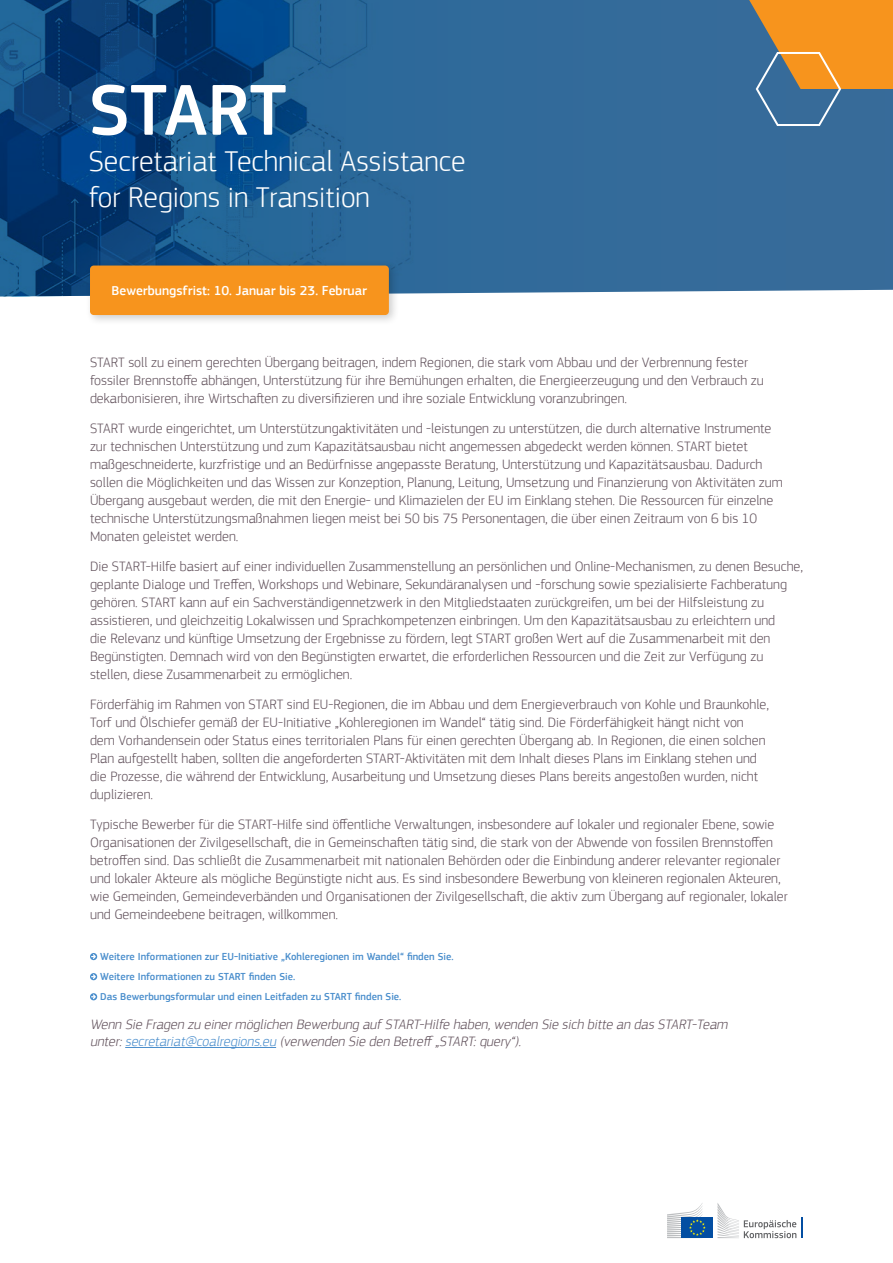
<style>
.page{position:relative;width:893px;height:1263px;background:#fff}
.page>*{position:absolute;margin:0;border:0;box-sizing:border-box;transform-origin:0 0}
.t1{font:500 74.85px "EC Square Sans Pro";color:#fff}
.t2{font:300 30px/36px "EC Square Sans Pro";color:#fff}
.t3{font:300 14.25px/18px "EC Square Sans Pro";color:#62525c}
.t4{font:italic 300 14.25px/17.1px "EC Square Sans Pro";color:#62525c}
.t5{font:500 13.5px "EC Square Sans Pro";color:#fff}
.t6{font:500 10.5px/20.1px "EC Square Sans Pro";color:#4a8ecc}
.s1{color:#4a8ecc}
</style>
<div class="page">
<hr style="left:125px;top:1047px;width:151px;height:1px;background:#4a8ecc">
<svg style="left:90px;top:953px;width:7px;height:7px"></svg>
<svg style="left:90px;top:973px;width:7px;height:7px"></svg>
<svg style="left:90px;top:993px;width:7px;height:7px"></svg>
<hr style="left:801px;top:1217px;width:2px;height:21px;background:#034ea2">
<svg style="left:717px;top:1203px;width:79px;height:35px"></svg>
<div style="left:682px;top:1217px;width:31px;height:21px;background:#034ea2"></div>
<svg style="left:667px;top:1203px;width:39px;height:35px"></svg>
<div style="left:687px;top:0;width:206px;height:292px;background:#366b9a"></div>
<img style="left:0;top:0;width:687px;height:296px">
<svg style="left:749px;top:0;width:144px;height:127px;background:#a78556"></svg>
<div style="left:85px;top:260px;width:315px;height:66px;background:#000;opacity:.2"></div>
<div style="left:90px;top:266px;width:299px;height:49px;background:#f7941d;border-radius:4px"></div>
<h1 class="t1" style="left:89px;top:66px;width:199px">START</h1>
<h2 class="t2" style="left:89px;top:143px;width:378px">Secretariat Technical Assistance for Regions in Transition</h2>
<p class="t5" style="left:112px;top:282px;width:257px">Bewerbungsfrist: 10. Januar bis 23. Februar</p>
<p class="t3" style="left:90px;top:353px;width:675px">START soll zu einem gerechten Übergang beitragen, indem Regionen, die stark vom Abbau und der Verbrennung fester fossiler Brennstoffe abhängen, Unterstützung für ihre Bemühungen erhalten, die Energieerzeugung und den Verbrauch zu dekarbonisieren, ihre Wirtschaften zu diversifizieren und ihre soziale Entwicklung voranzubringen.</p>
<p class="t3" style="left:90px;top:419px;width:694px">START wurde eingerichtet, um Unterstützungaktivitäten und -leistungen zu unterstützen, die durch alternative Instrumente zur technischen Unterstützung und zum Kapazitätsausbau nicht angemessen abgedeckt werden können. START bietet maßgeschneiderte, kurzfristige und an Bedürfnisse angepasste Beratung, Unterstützung und Kapazitätsausbau. Dadurch sollen die Möglichkeiten und das Wissen zur Konzeption, Planung, Leitung, Umsetzung und Finanzierung von Aktivitäten zum Übergang ausgebaut werden, die mit den Energie- und Klimazielen der EU im Einklang stehen. Die Ressourcen für einzelne technische Unterstützungsmaßnahmen liegen meist bei 50 bis 75 Personentagen, die über einen Zeitraum von 6 bis 10<br>Monaten geleistet werden.</p>
<p class="t3" style="left:90px;top:557px;width:714px">Die START-Hilfe basiert auf einer individuellen Zusammenstellung an persönlichen und Online-Mechanismen, zu denen Besuche, geplante Dialoge und Treffen, Workshops und Webinare, Sekundäranalysen und -forschung sowie spezialisierte Fachberatung gehören. START kann auf ein Sachverständigennetzwerk in den Mitgliedstaaten zurückgreifen, um bei der Hilfsleistung zu assistieren, und gleichzeitig Lokalwissen und Sprachkompetenzen einbringen. Um den Kapazitätsausbau zu erleichtern und<br>die Relevanz und künftige Umsetzung der Ergebnisse zu fördern, legt START großen Wert auf die Zusammenarbeit mit den Begünstigten. Demnach wird von den Begünstigten erwartet, die erforderlichen Ressourcen und die Zeit zur Verfügung zu stellen, diese Zusammenarbeit zu ermöglichen.</p>
<p class="t3" style="left:90px;top:695px;width:680px">Förderfähig im Rahmen von START sind EU-Regionen, die im Abbau und dem Energieverbrauch von Kohle und Braunkohle, Torf und Ölschiefer gemäß der EU-Initiative „Kohleregionen im Wandel“ tätig sind. Die Förderfähigkeit hängt nicht von dem Vorhandensein oder Status eines territorialen Plans für einen gerechten Übergang ab. In Regionen, die einen solchen Plan aufgestellt haben, sollten die angeforderten START-Aktivitäten mit dem Inhalt dieses Plans im Einklang stehen und die Prozesse, die während der Entwicklung, Ausarbeitung und Umsetzung dieses Plans bereits angestoßen wurden, nicht duplizieren.</p>
<p class="t3" style="left:90px;top:815px;width:699px">Typische Bewerber für die START-Hilfe sind öffentliche Verwaltungen, insbesondere auf lokaler und regionaler Ebene, sowie Organisationen der Zivilgesellschaft, die in Gemeinschaften tätig sind, die stark von der Abwende von fossilen Brennstoffen betroffen sind. Das schließt die Zusammenarbeit mit nationalen Behörden oder die Einbindung anderer relevanter regionaler und lokaler Akteure als mögliche Begünstigte nicht aus. Es sind insbesondere Bewerbung von kleineren regionalen Akteuren, wie Gemeinden, Gemeindeverbänden und Organisationen der Zivilgesellschaft, die aktiv zum Übergang auf regionaler, lokaler und Gemeindeebene beitragen, willkommen.</p>
<p class="t6" style="left:100px;top:947px;width:355px">Weitere Informationen zur EU-Initiative „Kohleregionen im Wandel“ finden Sie.<br>Weitere Informationen zu START finden Sie.<br>Das Bewerbungsformular und einen Leitfaden zu START finden Sie.</p>
<p class="t4" style="left:90px;top:1016px;width:642px">Wenn Sie Fragen zu einermöglichen Bewerbung auf START-Hilfe haben,wenden Sie sich bitte an das START-Team unter:<span class="s1">secretariat@coalregions.eu</span> (verwenden Sie den Betreff „START:query“).</p>
</div>
